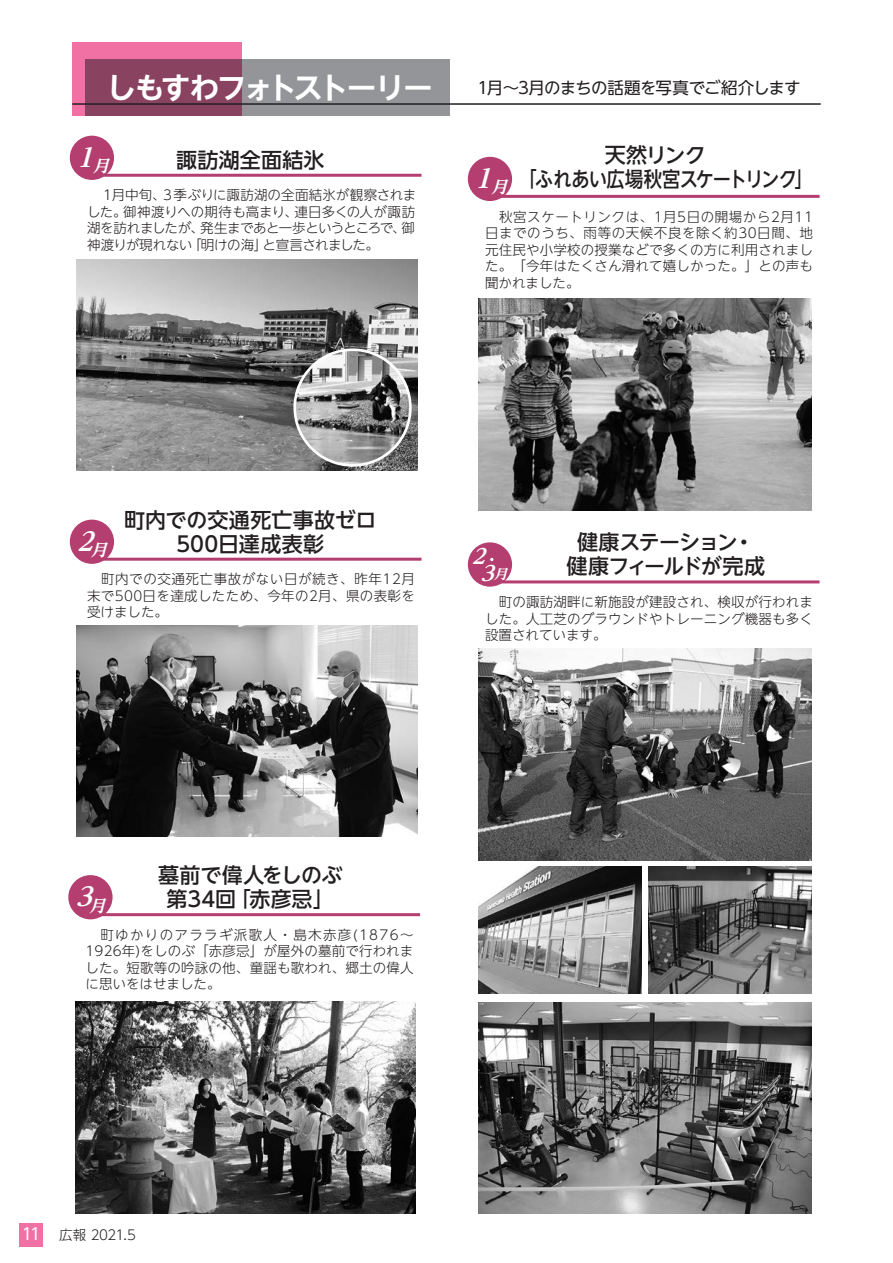
<style>
.page{position:relative;width:893px;height:1263px;background:#fff}
.page>*{position:absolute;margin:0;border:0;box-sizing:border-box;transform-origin:0 0}
.t1{font:700 29.85px "UD Shin Go NT Pro De";letter-spacing:-.095em;color:#fff}
.t2{font:italic 700 expanded 25.5px "UD Reimin Pr 6 N";color:#fff}
.t3{font:500 21px/24px "UD Shin Go NT Pro";letter-spacing:-.005em;color:#231f20;text-align:center}
.t4{font:500 21px/24px "UD Shin Go NT Pro";letter-spacing:-.04em;color:#231f20;text-align:center}
.t5{font:500 21px/24px "UD Shin Go NT Pro";letter-spacing:-.065em;color:#231f20;text-align:center}
.t6{font:italic 700 expanded 20.7px/16.6px "UD Reimin Pr 6 N";color:#fff}
.t7{font:16.5px "UD Shin Go NT Pro";letter-spacing:-.045em;color:#231f20}
.t8{font:300 13.5px/16.5px "UD Shin Go NT Pro";letter-spacing:.01em;color:#231f20;text-align:justify}
.s1{font-size:13.35px}
.s2{font-weight:400;font-size:16.2px;color:#fff}
</style>
<div class="page">
<div style="left:72px;top:42px;width:170px;height:74px;background:#f171a4"></div>
<svg style="left:85px;top:59px;width:365px;height:57px;fill:#939598"></svg>
<hr style="left:72px;top:103px;width:749px;height:2px;background:#231f20">
<img style="left:77px;top:259px;width:340px;height:212px">
<hr style="left:85px;top:174px;width:337px;height:3px;background:#b33e6f">
<div style="left:70px;top:136px;width:44px;height:44px;background:#b33e6f;border-radius:50%"></div>
<img style="left:478px;top:299px;width:334px;height:212px">
<hr style="left:483px;top:195px;width:336px;height:3px;background:#b33e6f">
<div style="left:468px;top:157px;width:44px;height:44px;background:#b33e6f;border-radius:50%"></div>
<img style="left:77px;top:625px;width:340px;height:212px">
<hr style="left:85px;top:558px;width:337px;height:3px;background:#b33e6f">
<div style="left:70px;top:520px;width:44px;height:44px;background:#b33e6f;border-radius:50%"></div>
<img style="left:478px;top:648px;width:334px;height:212px">
<img style="left:478px;top:867px;width:164px;height:126px">
<img style="left:648px;top:867px;width:164px;height:126px">
<img style="left:478px;top:1002px;width:334px;height:212px">
<hr style="left:483px;top:580px;width:336px;height:3px;background:#b33e6f">
<div style="left:468px;top:542px;width:44px;height:45px;background:#b33e6f;border-radius:50%"></div>
<img style="left:75px;top:1001px;width:341px;height:212px">
<hr style="left:84px;top:913px;width:336px;height:3px;background:#b33e6f">
<div style="left:68px;top:875px;width:45px;height:44px;background:#b33e6f;border-radius:50%"></div>
<img style="left:295px;top:350px;width:115px;height:115px;border-radius:58px">
<div style="left:293px;top:348px;width:119px;height:119px;border:3px solid #fff;border-radius:50%"></div>
<div style="left:19px;top:1223px;width:23px;height:23px;background:#f171a4"></div>
<h1 class="t1" style="left:106px;top:64px;width:328px">しもすわフォトストーリー</h1>
<p class="t7" style="left:478px;top:74px;width:325px">1月～3月のまちの話題を写真でご紹介します</p>
<h2 class="t2" style="left:77px;top:136px;width:40px">1<sub>月</sub></h2>
<p class="t8" style="left:87px;top:187px;width:331px">　１月中旬、３季ぶりに諏訪湖の全面結氷が観察されました。御神渡りへの期待も高まり、連日多くの人が諏訪湖を訪れましたが、発生まであと一歩というところで、御神渡りが現れない「明けの海」と宣言されました。</p>
<h3 class="t3" style="left:176px;top:148px;width:150px">諏訪湖全面結氷</h3>
<h3 class="t4" style="left:518px;top:142px;width:296px">天然リンク　<br>「ふれあい広場秋宮スケートリンク」</h3>
<h2 class="t2" style="left:475px;top:157px;width:40px">1<sub>月</sub></h2>
<p class="t8" style="left:485px;top:208px;width:329px">　秋宮スケートリンクは、1月5日の開場から2月11日までのうち、雨等の天候不良を除く約30日間、地元住民や小学校の授業などで多くの方に利用されました。「今年はたくさん滑れて嬉しかった。」との声も聞かれました。</p>
<h3 class="t3" style="left:124px;top:508px;width:254px">町内での交通死亡事故ゼロ<br>500日達成表彰</h3>
<h2 class="t2" style="left:77px;top:520px;width:38px">2<sub>月</sub></h2>
<p class="t8" style="left:87px;top:570px;width:329px">　町内での交通死亡事故がない日が続き、昨年12月末で500日を達成したため、今年の2月、県の表彰を受けました。</p>
<h3 class="t5" style="left:567px;top:529px;width:200px">健康ステーション・健康フィールドが完成</h3>
<h3 class="t6" style="left:480px;top:548px;width:34px;text-indent:-9px">2<br>3<span class="s1">月</span></h3>
<p class="t8" style="left:485px;top:593px;width:329px">　町の諏訪湖畔に新施設が建設され、検収が行われました。人工芝のグラウンドやトレーニング機器も多く設置されています。</p>
<h3 class="t3" style="left:158px;top:862px;width:186px">墓前で偉人をしのぶ第34回「赤彦忌」</h3>
<h2 class="t2" style="left:76px;top:875px;width:38px">3<sub>月</sub></h2>
<p class="t8" style="left:86px;top:926px;width:329px">　町ゆかりのアララギ派歌人・島木赤彦(1876～1926年)をしのぶ「赤彦忌」が屋外の墓前で行われました。短歌等の吟詠の他、童謡も歌われ、郷土の偉人に思いをはせました。</p>
<p class="t8" style="left:22px;top:1226px;width:116px"><span class="s2">11</span> 広報 2021.5</p>
</div>
